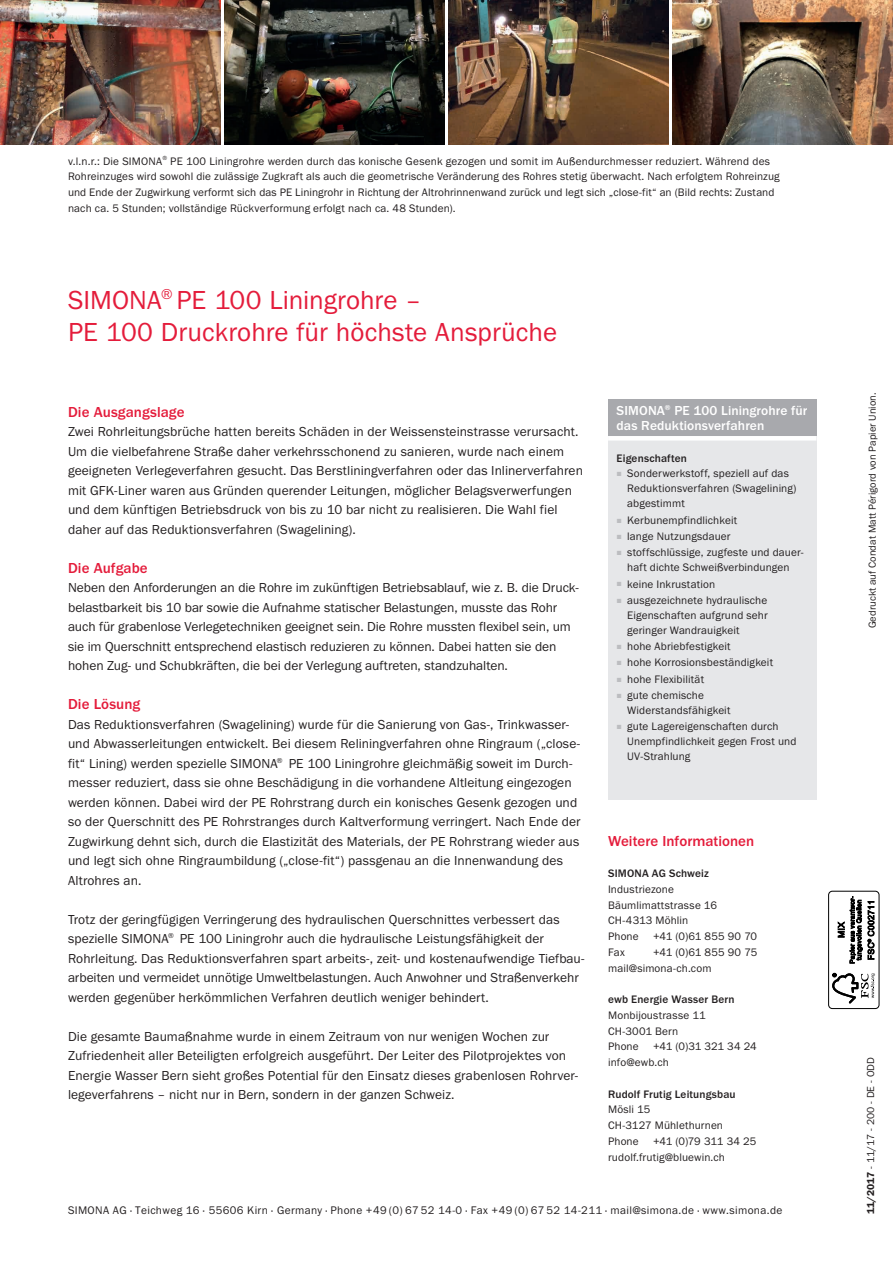
<style>
.page{position:relative;width:893px;height:1263px;background:#fff}
.page>*{position:absolute;margin:0;border:0;box-sizing:border-box;transform-origin:0 0}
.t1{font:27px/31.5px "Franklin Gothic URW Boo";color:#e41c3b}
.t2{font:500 15px "Franklin Gothic URW";letter-spacing:.005em;color:#e41c3b}
.t3{font:13.5px/19.5px "Franklin Gothic URW Boo";letter-spacing:.005em;color:#231f20}
.t4{font:500 13.5px/15px "Franklin Gothic URW";letter-spacing:.005em;color:#fff}
.t5{font:11.4px "Franklin Gothic URW Boo";letter-spacing:.03em;color:#231f20}
.t6{font:11.25px/15.8px "Franklin Gothic URW Boo";letter-spacing:.01em;color:#231f20}
.t7{font:500 11.25px "Franklin Gothic URW";letter-spacing:.015em;color:#231f20}
.t8{font:10.5px "Franklin Gothic URW Boo";color:#231f20}
.s1{font-family:"Franklin Gothic URW Dem"}
</style>
<div class="page">
<div style="left:608px;top:422px;width:208px;height:377px;background:#e6e7e9"></div>
<div style="left:608px;top:399px;width:208px;height:37px;background:#a8a9ad"></div>
<hr style="left:608px;top:436px;width:208px;height:4px;background:#fff">
<img style="left:0;top:0;width:221px;height:145px">
<img style="left:224px;top:0;width:221px;height:145px">
<img style="left:448px;top:0;width:221px;height:145px">
<img style="left:672px;top:0;width:221px;height:145px">
<div style="left:828px;top:891px;width:51px;height:118px;border:1px solid #000;border-radius:4px"></div>
<svg style="left:832px;top:973px;width:43px;height:30px"></svg>
<svg style="left:837px;top:896px;width:37px;height:67px"></svg>
<p class="t6" style="left:68px;top:153px;width:713px">v.l.n.r.: Die SIMONA<sup>®</sup> PE 100 Liningrohre werden durch das konische Gesenk gezogen und somit im Außendurchmesser reduziert. Während des Rohreinzuges wird sowohl die zulässige Zugkraft als auch die geometrische Veränderung des Rohres stetig überwacht. Nach erfolgtem Rohreinzug und Ende der Zugwirkung verformt sich das PE Liningrohr in Richtung der Altrohrinnenwand zurück und legt sich „close-fit“ an (Bild rechts: Zustand nach ca. 5 Stunden; vollständige Rückverformung erfolgt nach ca. 48 Stunden).</p>
<h1 class="t1" style="left:68px;top:285px;width:491px">SIMONA<sup>®</sup> PE 100 Liningrohre –<br>PE 100 Druckrohre für höchste Ansprüche</h1>
<p class="t2" style="left:68px;top:402px;width:118px">Die Ausgangslage</p>
<p class="t3" style="left:68px;top:422px;width:516px">Zwei Rohrleitungsbrüche hatten bereits Schäden in der Weissensteinstrasse verursacht.<br>Um die vielbefahrene Straße daher verkehrsschonend zu sanieren, wurde nach einem geeigneten Verlegeverfahren gesucht. Das Berstliningverfahren oder das Inlinerverfahren mit GFK-Liner waren aus Gründen querender Leitungen, möglicher Belagsverwerfungen und dem künftigen Betriebsdruck von bis zu 10 bar nicht zu realisieren. Die Wahl fiel daher auf das Reduktionsverfahren (Swagelining).</p>
<p class="t2" style="left:68px;top:558px;width:81px">Die Aufgabe</p>
<p class="t3" style="left:68px;top:578px;width:512px">Neben den Anforderungen an die Rohre im zukünftigen Betriebsablauf, wie z. B. die Druck&shy;belastbarkeit bis 10 bar sowie die Aufnahme statischer Belastungen, musste das Rohr auch für grabenlose Verlegetechniken geeignet sein. Die Rohre mussten flexibel sein, um sie im Querschnitt entsprechend elastisch reduzieren zu können. Dabei hatten sie den hohen Zug- und Schubkräften, die bei der Verlegung auftreten, standzuhalten.</p>
<p class="t2" style="left:68px;top:695px;width:74px">Die Lösung</p>
<p class="t3" style="left:68px;top:714px;width:514px">Das Reduktionsverfahren (Swagelining) wurde für die Sanierung von Gas-, Trinkwasser&shy;und Abwasserleitungen entwickelt. Bei diesem Reliningverfahren ohne Ringraum („close&shy;fit“ Lining) werden spezielle SIMONA<sup>®</sup> PE 100 Liningrohre gleichmäßig soweit im Durch&shy;messer reduziert, dass sie ohne Beschädigung in die vorhandene Altleitung eingezogen werden können. Dabei wird der PE Rohrstrang durch ein konisches Gesenk gezogen und so der Querschnitt des PE Rohrstranges durch Kaltverformung verringert. Nach Ende der Zugwirkung dehnt sich, durch die Elastizität des Materials, der PE Rohrstrang wieder aus und legt sich ohne Ringraumbildung („close-fit“) passgenau an die Innenwandung des Altrohres an.</p>
<p class="t3" style="left:68px;top:909px;width:518px">Trotz der geringfügigen Verringerung des hydraulischen Querschnittes verbessert das spezielle SIMONA<sup>®</sup> PE 100 Liningrohr auch die hydraulische Leistungsfähigkeit der Rohrleitung. Das Reduktionsverfahren spart arbeits-, zeit- und kostenaufwendige Tiefbau&shy;arbeiten und vermeidet unnötige Umweltbelastungen. Auch Anwohner und Straßenverkehr werden gegenüber herkömmlichen Verfahren deutlich weniger behindert.</p>
<p class="t3" style="left:68px;top:1026px;width:511px">Die gesamte Baumaßnahme wurde in einem Zeitraum von nur wenigen Wochen zur Zufriedenheit aller Beteiligten erfolgreich ausgeführt. Der Leiter des Pilotprojektes von Energie Wasser Bern sieht großes Potential für den Einsatz dieses grabenlosen Rohrver&shy;legeverfahrens – nicht nur in Bern, sondern in der ganzen Schweiz.</p>
<p class="t4" style="left:617px;top:403px;width:192px">SIMONA<sup>®</sup> PE 100 Liningrohre für das Reduktionsverfahren</p>
<p class="t7" style="left:617px;top:452px;width:72px">Eigenschaften</p>
<p class="t6" style="left:627px;top:466px;width:171px;line-height:15px">Sonderwerkstoff, speziell auf das<br>Reduktionsverfahren (Swagelining) abgestimmt</p>
<p class="t6" style="left:627px;top:512px;width:178px;line-height:16.4px">Kerbunempfindlichkeit<br>lange Nutzungsdauer stoffschlüssige, zugfeste und dauer-</p>
<p class="t6" style="left:627px;top:559px;width:164px;line-height:16.4px">haft dichte Schweißverbindungen keine Inkrustation ausgezeichnete hydraulische</p>
<p class="t6" style="left:627px;top:608px;width:142px;line-height:15px">Eigenschaften aufgrund sehr geringer Wandrauigkeit</p>
<p class="t6" style="left:627px;top:638px;width:147px;line-height:16.4px">hohe Abriebfestigkeit<br>hohe Korrosionsbeständigkeit hohe Flexibilität<br>gute chemische</p>
<p class="t6" style="left:627px;top:702px;width:153px;line-height:16.4px">Widerstandsfähigkeit<br>gute Lagereigenschaften durch</p>
<p class="t6" style="left:627px;top:734px;width:171px;line-height:15px">Unempfindlichkeit gegen Frost und<br>UV-Strahlung</p>
<p class="t2" style="left:608px;top:831px;width:148px">Weitere Informationen</p>
<p class="t7" style="left:608px;top:866px;width:102px">SIMONA AG Schweiz</p>
<p class="t6" style="left:608px;top:881px;width:110px">Industriezone<br>Bäumlimattstrasse 16<br>CH-4313 Möhlin<br>Phone</p>
<p class="t6" style="left:653px;top:929px;width:106px">+41 (0)61 855 90 70</p>
<p class="t6" style="left:608px;top:944px;width:151px;text-indent:45px">+41 (0)61 855 90 75 mail@simona-ch.com</p>
<p class="t7" style="left:608px;top:992px;width:128px">ewb Energie Wasser Bern</p>
<p class="t6" style="left:608px;top:1007px;width:99px">Monbijoustrasse 11<br>CH-3001 Bern<br>Phone</p>
<p class="t6" style="left:608px;top:944px;width:18px">Fax</p>
<p class="t6" style="left:608px;top:1039px;width:150px;text-indent:45px">+41 (0)31 321 34 24 info@ewb.ch</p>
<p class="t7" style="left:608px;top:1087px;width:129px">Rudolf Frutig Leitungsbau</p>
<p class="t6" style="left:608px;top:1102px;width:116px">Mösli 15<br>CH-3127 Mühlethurnen<br>Phone</p>
<p class="t6" style="left:608px;top:1133px;width:150px;text-indent:45px">+41 (0)79 311 34 25 rudolf.frutig@bluewin.ch</p>
<p class="t5" style="left:68px;top:1203px;width:716px">SIMONA AG · Teichweg 16 · 55606 Kirn · Germany · Phone +49 (0) 67 52 14-0 · Fax +49 (0) 67 52 14-211 · mail@simona.de · www.simona.de</p>
<p class="t8" style="left:866px;top:628px;width:237px;rotate:-90deg">Gedruckt auf Condat Matt Périgord von Papier Union.</p>
<p class="t8" style="left:864px;top:1214px;width:158px;rotate:-90deg"><span class="s1">11/2017</span> - 11/17 - 200 - DE - ODD</p>
</div>
